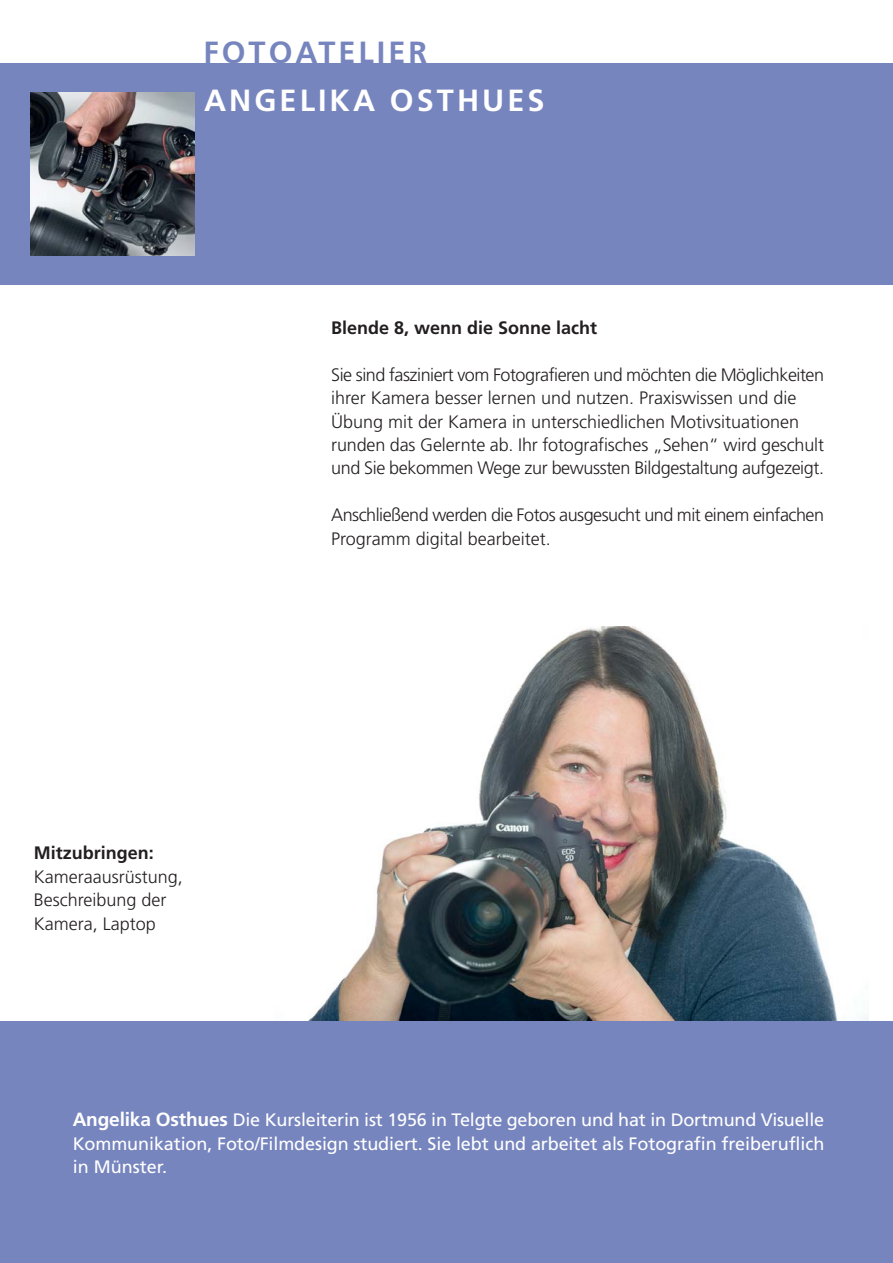
<style>
.page{position:relative;width:893px;height:1263px;background:#fff}
.page>*{position:absolute;margin:0;border:0;box-sizing:border-box;transform-origin:0 0}
.t1{font:700 30.6px "Frutiger";letter-spacing:.1em;color:#fff}
.t2{font:700 30.6px "Frutiger";letter-spacing:.1em;color:#7785be}
.t3{font:300 18px/23.4px "Frutiger";letter-spacing:-.01em;color:#231f20}
.t4{font:18px/23.4px "Frutiger";letter-spacing:-.005em;color:#fff;text-align:justify}
.t5{font:700 18px "Frutiger";color:#231f20}
.s1{font-weight:700;font-size:19.05px}
</style>
<div class="page">
<img style="left:308px;top:627px;width:560px;height:394px">
<div style="left:0;top:1021px;width:893px;height:242px;background:#7785be"></div>
<div style="left:0;top:63px;width:893px;height:221px;background:#7785be"></div>
<img style="left:31px;top:92px;width:163px;height:164px">
<h1 class="t2" style="left:203px;top:40px;width:225px">FOTOATELIER</h1>
<h1 class="t1" style="left:204px;top:88px;width:342px">ANGELIKA OSTHUES</h1>
<p class="t5" style="left:34px;top:846px;width:122px">Mitzubringen:</p>
<p class="t3" style="left:34px;top:866px;width:151px">Kameraausrüstung,<br>Beschreibung der<br>Kamera, Laptop</p>
<p class="t5" style="left:331px;top:321px;width:268px">Blende 8, wenn die Sonne lacht</p>
<p class="t3" style="left:331px;top:364px;width:494px">Sie sind fasziniert vom Fotografieren und möchten die Möglichkeiten ihrer Kamera besser lernen und nutzen. Praxiswissen und die Übung mit der Kamera in unterschiedlichen Motivsituationen runden das Gelernte ab. Ihr fotografisches „Sehen“ wird geschult und Sie bekommen Wege zur bewussten Bildgestaltung aufgezeigt.</p>
<p class="t3" style="left:331px;top:505px;width:494px">Anschließend werden die Fotos ausgesucht und mit einem einfachen<br>Programm digital bearbeitet.</p>
<p class="t4" style="left:73px;top:1110px;width:753px"><span class="s1">Angelika Osthues</span> Die Kursleiterin ist 1956 in Telgte geboren und hat in Dortmund Visuelle Kommunikation, Foto/Filmdesign studiert. Sie lebt und arbeitet als Fotografin freiberuflich in Münster.</p>
</div>
